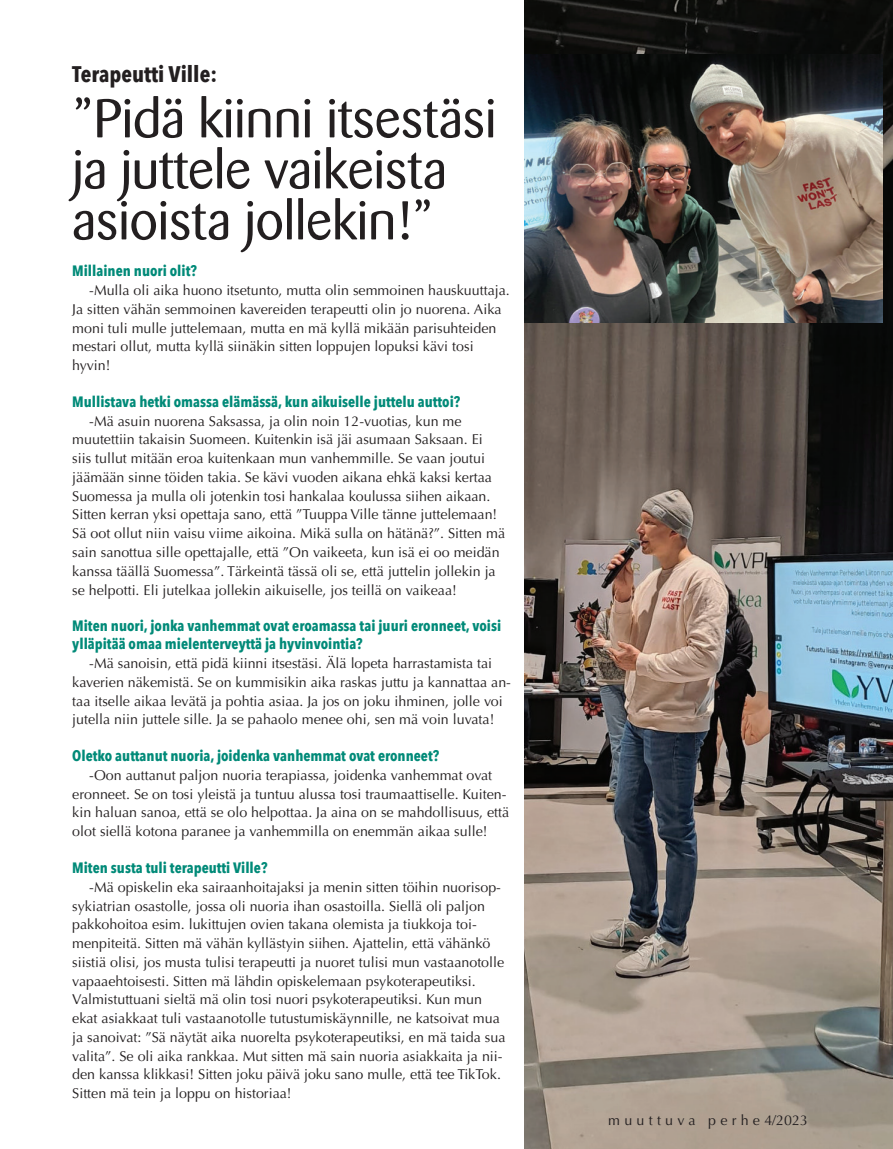
<style>
.page{position:relative;width:893px;height:1149px;background:#fff}
.page>*{position:absolute;margin:0;border:0;box-sizing:border-box;transform-origin:0 0}
.t1{font:54px/51px "Barmeno";color:#231f20}
.t2{font:700 22.5px "Avenir Next Condensed";color:#231f20}
.t3{font:700 15px/18px "Avenir Next Condensed";color:#008a78}
.t4{font:14.25px/18.8px "Optima";color:#231f20}
.t5{font:14.25px "Optima";letter-spacing:.3em;color:#231f20}
</style>
<div class="page">
<img style="left:525px;top:0;width:368px;height:1148px">
<img style="left:525px;top:54px;width:358px;height:268px">
<h2 class="t2" style="left:72px;top:60px;width:146px">Terapeutti Ville:</h2>
<h1 class="t1" style="left:72px;top:94px;width:426px">”Pidä kiinni itsestäsi ja juttele vaikeista asioista jollekin!”</h1>
<p class="t3" style="left:72px;top:262px;width:126px">Millainen nuori olit?</p>
<p class="t4" style="left:72px;top:281px;width:439px;text-indent:17px">-Mulla oli aika huono itsetunto, mutta olin semmoinen hauskuuttaja.<br>Ja sitten vähän semmoinen kavereiden terapeutti olin jo nuorena. Aika moni tuli mulle juttelemaan, mutta en mä kyllä mikään parisuhteiden mestari ollut, mutta kyllä siinäkin sitten loppujen lopuksi kävi tosi hyvin!</p>
<p class="t3" style="left:72px;top:392px;width:389px">Mullistava hetki omassa elämässä, kun aikuiselle juttelu auttoi?</p>
<p class="t4" style="left:72px;top:411px;width:434px;text-indent:17px">-Mä asuin nuorena Saksassa, ja olin noin 12-vuotias, kun me muutettiin takaisin Suomeen. Kuitenkin isä jäi asumaan Saksaan. Ei siis tullut mitään eroa kuitenkaan mun vanhemmille. Se vaan joutui jäämään sinne töiden takia. Se kävi vuoden aikana ehkä kaksi kertaa Suomessa ja mulla oli jotenkin tosi hankalaa koulussa siihen aikaan.<br>Sitten kerran yksi opettaja sano, että ”Tuuppa Ville tänne juttelemaan!<br>Sä oot ollut niin vaisu viime aikoina. Mikä sulla on hätänä?”. Sitten mä sain sanottua sille opettajalle, että ”On vaikeeta, kun isä ei oo meidän kanssa täällä Suomessa”. Tärkeintä tässä oli se, että juttelin jollekin ja se helpotti. Eli jutelkaa jollekin aikuiselle, jos teillä on vaikeaa!</p>
<p class="t3" style="left:72px;top:616px;width:430px">Miten nuori, jonka vanhemmat ovat eroamassa tai juuri eronneet, voisi ylläpitää omaa mielenterveyttä ja hyvinvointia?</p>
<p class="t4" style="left:72px;top:654px;width:440px;text-indent:17px">-Mä sanoisin, että pidä kiinni itsestäsi. Älä lopeta harrastamista tai kaverien näkemistä. Se on kummisikin aika raskas juttu ja kannattaa an&shy;taa itselle aikaa levätä ja pohtia asiaa. Ja jos on joku ihminen, jolle voi jutella niin juttele sille. Ja se pahaolo menee ohi, sen mä voin luvata!</p>
<p class="t3" style="left:72px;top:746px;width:368px">Oletko auttanut nuoria, joidenka vanhemmat ovat eronneet?</p>
<p class="t4" style="left:72px;top:765px;width:439px;text-indent:17px">-Oon auttanut paljon nuoria terapiassa, joidenka vanhemmat ovat eronneet. Se on tosi yleistä ja tuntuu alussa tosi traumaattiselle. Kuiten&shy;kin haluan sanoa, että se olo helpottaa. Ja aina on se mahdollisuus, että olot siellä kotona paranee ja vanhemmilla on enemmän aikaa sulle!</p>
<p class="t3" style="left:72px;top:858px;width:197px">Miten susta tuli terapeutti Ville?</p>
<p class="t4" style="left:72px;top:877px;width:435px;text-indent:17px">-Mä opiskelin eka sairaanhoitajaksi ja menin sitten töihin nuorisop&shy;sykiatrian osastolle, jossa oli nuoria ihan osastoilla. Siellä oli paljon pakkohoitoa esim. lukittujen ovien takana olemista ja tiukkoja toi&shy;menpiteitä. Sitten mä vähän kyllästyin siihen. Ajattelin, että vähänkö siistiä olisi, jos musta tulisi terapeutti ja nuoret tulisi mun vastaanotolle vapaaehtoisesti. Sitten mä lähdin opiskelemaan psykoterapeutiksi.<br>Valmistuttuani sieltä mä olin tosi nuori psykoterapeutiksi. Kun mun ekat asiakkaat tuli vastaanotolle tutustumiskäynnille, ne katsoivat mua ja sanoivat: ”Sä näytät aika nuorelta psykoterapeutiksi, en mä taida sua valita”. Se oli aika rankkaa. Mut sitten mä sain nuoria asiakkaita ja nii&shy;den kanssa klikkasi! Sitten joku päivä joku sano mulle, että tee TikTok.<br>Sitten mä tein ja loppu on historiaa!</p>
<p class="t5" style="left:608px;top:1111px;width:201px">muuttuva perhe4/2023</p>
</div>
